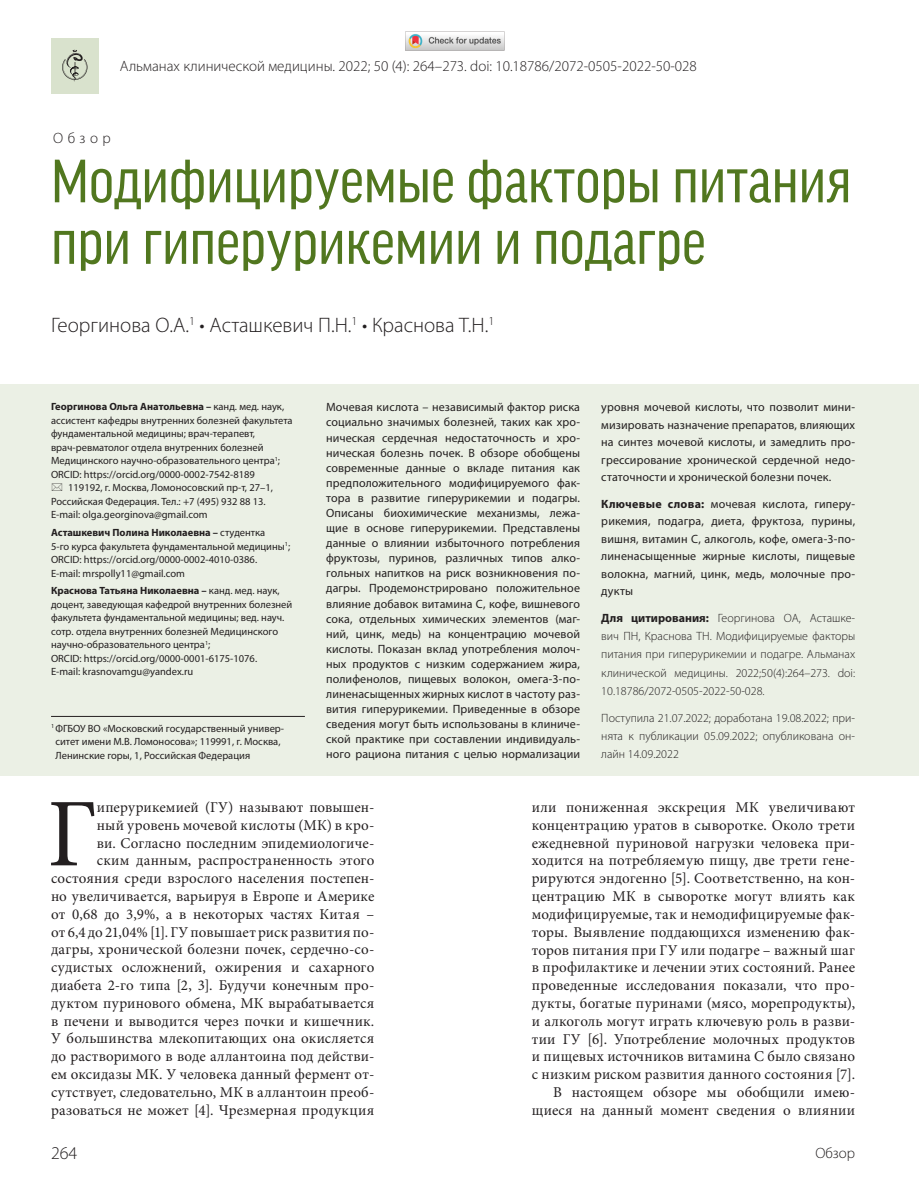
<style>
.page{position:relative;width:919px;height:1191px;background:#fff}
.page>*{position:absolute;margin:0;border:0;box-sizing:border-box;transform-origin:0 0}
.t1{font:97.2px "Minion Pro";color:#231f20}
.t2{font:condensed 65.25px/61.5px "Good Headline Pro";color:#51771f}
.t3{font:300 21px "Myriad Pro";color:#231f20}
.t4{font:300 18px "Myriad Pro";color:#231f20}
.t5{font:15px/17.9px "Minion Pro";letter-spacing:.015em;color:#231f20;text-align:right}
.t6{font:300 15px "Myriad Pro";color:#231f20}
.t7{font:12px/15.1px "Myriad Pro";letter-spacing:.01em;color:#231f20;text-align:justify}
.t8{font:300 12px/18.3px "Myriad Pro";color:#231f20;text-align:justify}
.t9{font:10.5px/13.5px "Myriad Pro";color:#231f20}
.t10{font:700 10.5px "Myriad Pro";color:#231f20}
.s1{font-weight:400}
.s2{font-weight:700}
</style>
<div class="page">
<div style="left:0;top:384px;width:918px;height:392px;background:#ebf0e5"></div>
<hr style="left:51px;top:716px;width:254px;height:1px;background:#231f20">
<div style="left:51px;top:38px;width:48px;height:55px;background:#d9e2cd"></div>
<svg style="left:62px;top:50px;width:25px;height:32px"></svg>
<img style="left:405px;top:31px;width:99px;height:20px">
<p class="t6" style="left:120px;top:57px;width:578px">Альманах клинической медицины. 2022; 50 (4): 264–273. doi: 10.18786/2072-0505-2022-50-028</p>
<p class="t6" style="left:53px;top:129px;width:59px">Обзор</p>
<h2 class="t2" style="left:51px;top:150px;width:801px">Модифицируемые факторы питания при гиперурикемии и подагре</h2>
<h3 class="t3" style="left:51px;top:312px;width:445px">Георгинова О.А.<sup>1</sup> • Асташкевич П.Н.<sup>1</sup> • Краснова Т.Н.<sup>1</sup></h3>
<p class="t10" style="left:51px;top:400px;width:234px">Георгинова Ольга Анатольевна – <span class="s1">канд. мед. наук,</span></p>
<p class="t9" style="left:51px;top:413px;width:243px">ассистент кафедры внутренних болезней факультета</p>
<p class="t9" style="left:51px;top:427px;width:205px">фундаментальной медицины; врач-терапевт,</p>
<p class="t9" style="left:51px;top:440px;width:214px">врач-ревматолог отдела внутренних болезней</p>
<p class="t9" style="left:51px;top:454px;width:230px">Медицинского научно-образовательного центра<sup>1</sup>;</p>
<p class="t9" style="left:51px;top:467px;width:205px">ORCID: https://orcid.org/0000-0002-7542-8189</p>
<p class="t9" style="left:68px;top:481px;width:206px">119192, г. Москва, Ломоносовский пр-т, 27–1,</p>
<p class="t9" style="left:51px;top:494px;width:216px">Российская Федерация. Тел.: +7 (495) 932 88 13.</p>
<p class="t9" style="left:51px;top:508px;width:158px">E-mail: olga.georginova@gmail.com</p>
<p class="t9" style="left:51px;top:525px;width:240px"><span class="s2">Асташкевич Полина Николаевна –</span> студентка<br>5-го курса факультета фундаментальной медицины<sup>1</sup>; ORCID: https://orcid.org/0000-0002-4010-0386.<br>E-mail: mrspolly11@gmail.com</p>
<p class="t9" style="left:51px;top:584px;width:243px"><span class="s2">Краснова Татьяна Николаевна –</span> канд. мед. наук, доцент, заведующая кафедрой внутренних болезней факультета фундаментальной медицины; вед. науч. сотр. отдела внутренних болезней Медицинского научно-образовательного центра<sup>1</sup>;<br>ORCID: https://orcid.org/0000-0001-6175-1076.<br>E-mail: krasnovamgu@yandex.ru</p>
<p class="t9" style="left:55px;top:721px;width:230px;text-indent:-4px"><sup>1</sup> ФГБОУ ВО «Московский государственный универ&shy;ситет имени М.В. Ломоносова»; 119991, г. Москва,<br>Ленинские горы, 1, Российская Федерация</p>
<p class="t7" style="left:326px;top:399px;width:255px">Мочевая кислота – независимый фактор риска социально значимых болезней, таких как хро&shy;ническая сердечная недостаточность и хро&shy;ническая болезнь почек. В обзоре обобщены современные данные о вкладе питания как предположительного модифицируемого фак&shy;тора в развитие гиперурикемии и подагры.<br>Описаны биохимические механизмы, лежа&shy;щие в основе гиперурикемии. Представлены данные о влиянии избыточного потребления фруктозы, пуринов, различных типов алко&shy;гольных напитков на риск возникновения по&shy;дагры. Продемонстрировано положительное влияние добавок витамина C, кофе, вишневого сока, отдельных химических элементов (маг&shy;ний, цинк, медь) на концентрацию мочевой кислоты. Показан вклад употребления молоч&shy;ных продуктов c низким содержанием жира, полифенолов, пищевых волокон, омега-3-по&shy;линенасыщенных жирных кислот в частоту раз&shy;вития гиперурикемии. Приведенные в обзоре сведения могут быть использованы в клиниче&shy;ской практике при составлении индивидуаль&shy;ного рациона питания с целью нормализации</p>
<p class="t7" style="left:601px;top:398px;width:255px;line-height:17.5px">уровня мочевой кислоты, что позволит мини&shy;мизировать назначение препаратов, влияющих на синтез мочевой кислоты, и замедлить про&shy;грессирование хронической сердечной недо&shy;статочности и хронической болезни почек.</p>
<p class="t7" style="left:601px;top:494px;width:255px;line-height:17.5px"><span class="s2">Ключевые слова:</span> мочевая кислота, гиперу&shy;рикемия, подагра, диета, фруктоза, пурины, вишня, витамин С, алкоголь, кофе, омега-3-по&shy;линенасыщенные жирные кислоты, пищевые волокна, магний, цинк, медь, молочные про&shy;дукты</p>
<p class="t8" style="left:601px;top:608px;width:255px"><span class="s2">Для цитирования:</span> Георгинова ОА, Асташке&shy;вич ПН, Краснова ТН. Модифицируемые факторы питания при гиперурикемии и подагре. Альманах клинической медицины. 2022;50(4):264–273. doi:<br>10.18786/2072-0505-2022-50-028.</p>
<p class="t8" style="left:601px;top:708px;width:255px">Поступила 21.07.2022; доработана 19.08.2022; при&shy;нята к публикации 05.09.2022; опубликована он&shy;лайн 14.09.2022</p>
<p class="t5" style="left:51px;top:798px;width:325px">иперурикемией (ГУ) называют повышен-<br>ный уровень мочевой кислоты (МК) в кро-<br>ви. Согласно последним эпидемиологиче-<br>ским данным, распространенность этого состояния среди взрослого населения постепен&shy;но увеличивается, варьируя в Европе и Америке от 0,68 до 3,9%, а в некоторых частях Китая – от 6,4 до 21,04% [1]. ГУ повышает риск развития по&shy;дагры, хронической болезни почек, сердечно-со&shy;судистых осложнений, ожирения и сахарного диабета 2-го типа [2, 3]. Будучи конечным про&shy;дуктом пуринового обмена, МК вырабатывается в печени и выводится через почки и кишечник.<br>У большинства млекопитающих она окисляется до растворимого в воде аллантоина под действи&shy;ем оксидазы МК. У человека данный фермент от&shy;сутствует, следовательно, МК в аллантоин преоб&shy;разоваться не может [4]. Чрезмерная продукция</p>
<p class="t5" style="left:531px;top:798px;width:325px">или пониженная экскреция МК увеличивают концентрацию уратов в сыворотке. Около трети ежедневной пуриновой нагрузки человека при&shy;ходится на потребляемую пищу, две трети гене&shy;рируются эндогенно [5]. Соответственно, на кон&shy;центрацию МК в сыворотке могут влиять как модифицируемые, так и немодифицируемые фак&shy;торы. Выявление поддающихся изменению фак&shy;торов питания при ГУ или подагре – важный шаг в профилактике и лечении этих состояний. Ранее проведенные исследования показали, что про&shy;дукты, богатые пуринами (мясо, морепродукты), и алкоголь могут играть ключевую роль в разви&shy;тии ГУ [6]. Употребление молочных продуктов и пищевых источников витамина C было связано с низким риском развития данного состояния [7].<br>В настоящем обзоре мы обобщили имею&shy;щиеся на данный момент сведения о влиянии</p>
<h1 class="t1" style="left:47px;top:769px;width:51px">Г</h1>
<p class="t4" style="left:51px;top:1142px;width:28px">264</p>
<p class="t6" style="left:815px;top:1144px;width:41px">Обзор</p>
</div>
